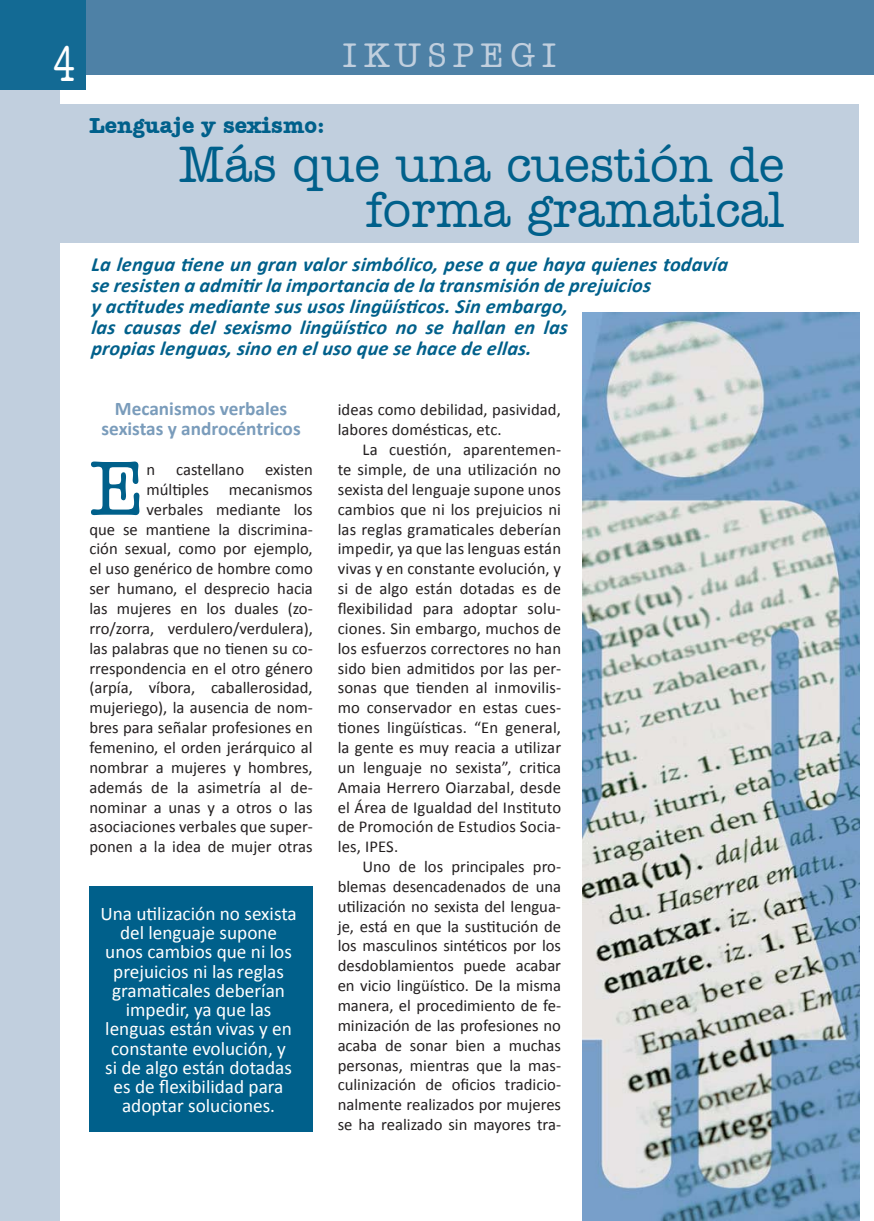
<style>
.page{position:relative;width:874px;height:1221px;background:#fff}
.page>*{position:absolute;margin:0;border:0;box-sizing:border-box;transform-origin:0 0}
.t1{font:500 79.1px "Amer Typewriter IT Cby BT";color:#00608b}
.t2{font:500 52.5px/45.5px "Amer Typewriter IT Cby BT";color:#00608b;text-align:right;scale:.95 1}
.t3{font:500 52.5px "Amer Typewriter IT Cby BT";color:#fff;scale:.67 1}
.t4{font:500 35px "Amer Typewriter IT Cby BT";letter-spacing:.2em;color:#c1cfde;scale:.95 1}
.t5{font:700 22.75px "Amer Typewriter IT Cby BT";color:#00608b;scale:.95 1}
.t6{font:italic 700 20.12px/21px "Calibri";letter-spacing:.01em;color:#00608b}
.t7{font:19.25px/19.2px "Calibri";color:#fff;text-align:center}
.t8{font:700 19.25px/19.8px "Calibri";color:#7a9cbb;text-align:center}
.t9{font:16.62px/19.8px "Calibri";color:#231f20;text-align:justify}
</style>
<div class="page">
<div style="left:2px;top:0;width:858px;height:74px;background:#4e81a6"></div>
<div style="left:0;top:0;width:60px;height:1220px;background:#c1cfde"></div>
<div style="left:857px;top:0;width:16px;height:74px;background:#4e81a6"></div>
<div style="left:60px;top:104px;width:798px;height:139px;background:#c1cfde"></div>
<img style="left:582px;top:313px;width:276px;height:907px">
<div style="left:0;top:0;width:85px;height:89px;background:#136a94"></div>
<div style="left:89px;top:885px;width:224px;height:246px;background:#00608b"></div>
<h2 class="t3" style="left:53px;top:32px;width:34px">4</h2>
<h3 class="t5" style="left:89px;top:111px;width:249px">Lenguaje y sexismo:</h3>
<h3 class="t4" style="left:342px;top:34px;width:226px">IKUSPEGI</h3>
<h2 class="t2" style="left:178px;top:140px;width:639px">Más que una cuestión de forma gramatical</h2>
<p class="t6" style="left:91px;top:255px;width:639px">La lengua tiene un gran valor simbólico, pese a que haya quienes todavía se resisten a admitir la importancia de la transmisión de prejuicios<br>y actitudes mediante sus usos lingüísticos. Sin embargo,<br>las causas del sexismo lingüístico no se hallan en las<br>propias lenguas, sino en el uso que se hace de ellas.</p>
<p class="t8" style="left:101px;top:401px;width:200px">Mecanismos verbales sexistas y androcéntricos</p>
<h1 class="t1" style="left:89px;top:440px;width:57px">E</h1>
<p class="t9" style="left:146px;top:461px;width:10px">n</p>
<p class="t9" style="left:176px;top:461px;width:69px">castellano</p>
<p class="t9" style="left:89px;top:461px;width:225px;text-align:right">existen<br>múltiples mecanismos verbales mediante los<br>que se mantiene la discrimina&shy;ción sexual, como por ejemplo, el uso genérico de hombre como ser humano, el desprecio hacia las mujeres en los duales (zo&shy;rro/zorra, verdulero/verdulera), las palabras que no tienen su co&shy;rrespondencia en el otro género (arpía, víbora, caballerosidad, mujeriego), la ausencia de nom&shy;bres para señalar profesiones en femenino, el orden jerárquico al nombrar a mujeres y hombres, además de la asimetría al de&shy;nominar a unas y a otros o las asociaciones verbales que super&shy;ponen a la idea de mujer otras</p>
<p class="t7" style="left:100px;top:905px;width:198px">Una utilización no sexista del lenguaje supone unos cambios que ni los prejuicios ni las reglas gramaticales deberían impedir, ya que las lenguas están vivas y en constante evolución, y<br>si de algo están dotadas es de flexibilidad para adoptar soluciones.</p>
<p class="t9" style="left:337px;top:401px;width:225px">ideas como debilidad, pasividad, labores domésticas, etc.</p>
<p class="t9" style="left:337px;top:441px;width:225px;text-indent:25px">La cuestión, aparentemen&shy;te simple, de una utilización no sexista del lenguaje supone unos cambios que ni los prejuicios ni las reglas gramaticales deberían impedir, ya que las lenguas están vivas y en constante evolución, y si de algo están dotadas es de flexibilidad para adoptar solu&shy;ciones. Sin embargo, muchos de los esfuerzos correctores no han sido bien admitidos por las per&shy;sonas que tienden al inmovilis&shy;mo conservador en estas cues&shy;tiones lingüísticas. “En general, la gente es muy reacia a utilizar un lenguaje no sexista”, critica Amaia Herrero Oiarzabal, desde el Área de Igualdad del Instituto de Promoción de Estudios Socia&shy;les, IPES.</p>
<p class="t9" style="left:337px;top:858px;width:225px;text-indent:25px">Uno de los principales pro&shy;blemas desencadenados de una utilización no sexista del lengua&shy;je, está en que la sustitución de los masculinos sintéticos por los desdoblamientos puede acabar en vicio lingüístico. De la misma manera, el procedimiento de fe&shy;minización de las profesiones no acaba de sonar bien a muchas personas, mientras que la mas&shy;culinización de oficios tradicio&shy;nalmente realizados por mujeres se ha realizado sin mayores tra-</p>
</div>
